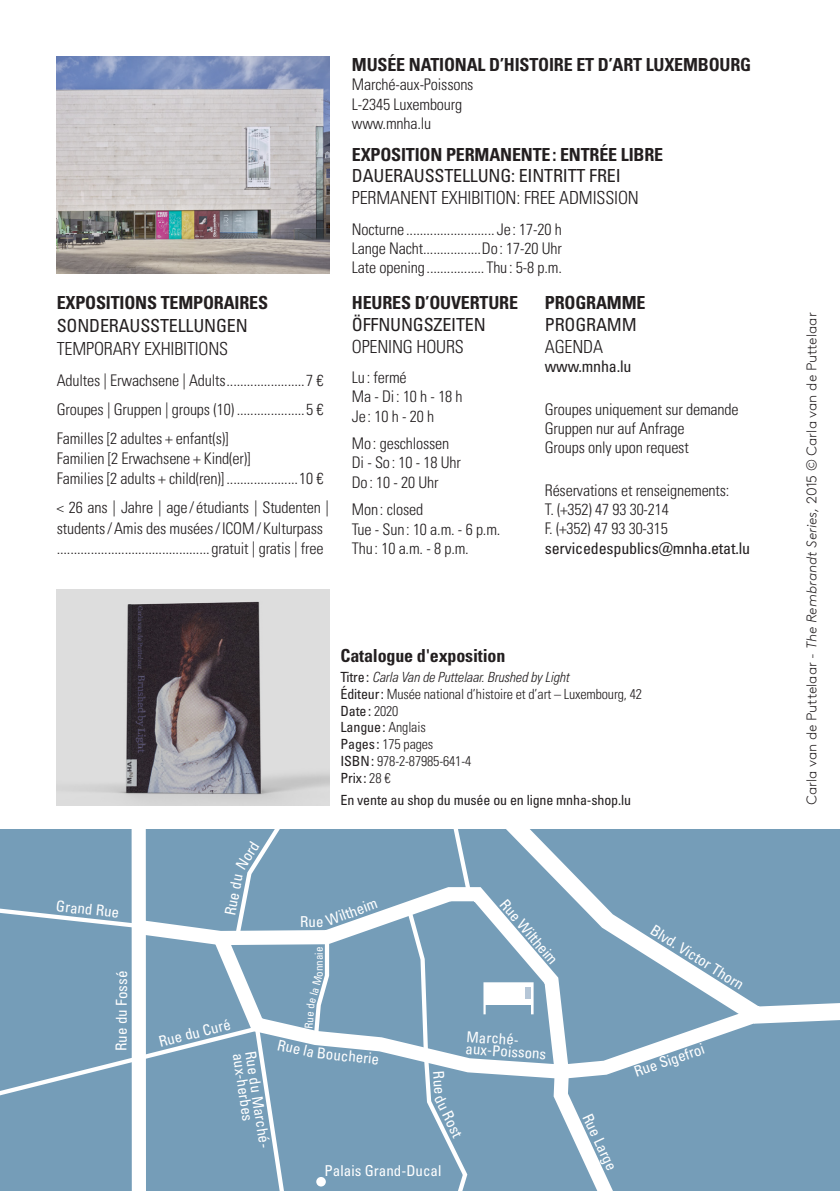
<style>
.page{position:relative;width:840px;height:1191px;background:#fff}
.page>*{position:absolute;margin:0;border:0;box-sizing:border-box;transform-origin:0 0}
.t1{font:700 condensed 18px "Univers LT Pro";letter-spacing:-.01em;color:#231f20}
.t2{font:300 condensed 18px "Univers LT Pro";letter-spacing:-.01em;color:#231f20}
.t3{font:condensed 18px "Univers LT Pro";letter-spacing:-.01em;color:#231f20}
.t4{font:300 condensed 16px/19.2px "Univers LT Pro";letter-spacing:-.01em;color:#231f20}
.t5{font:condensed 16px "Univers LT Pro";letter-spacing:-.01em;color:#231f20}
.t6{font:condensed 15px/12px "Univers LT Pro";color:#fff}
.t7{font:300 condensed 14px/16.8px "Univers LT Pro";letter-spacing:-.01em;color:#231f20}
.t8{font:300 14px "Brown LL";color:#231f20}
.t9{font:condensed 14px "Univers LT Pro";letter-spacing:-.01em;color:#231f20}
.t10{font:condensed 11px "Univers LT Pro";color:#fff}
.s1{font-weight:400}
.s2{font-style:italic}
</style>
<div class="page">
<div style="left:0;top:829px;width:839px;height:362px;background:#759db8"></div>
<svg style="left:246px;top:829px;width:34px;height:51px"></svg>
<svg style="left:453px;top:829px;width:16px;height:51px"></svg>
<svg style="left:506px;top:829px;width:333px;height:194px"></svg>
<svg style="left:146px;top:880px;width:494px;height:311px"></svg>
<div style="left:131px;top:829px;width:15px;height:362px;background:#fff"></div>
<svg style="left:202px;top:919px;width:572px;height:167px"></svg>
<div style="left:316px;top:1177px;width:9px;height:9px;background:#fff;border-radius:50%"></div>
<svg style="left:0;top:902px;width:153px;height:29px"></svg>
<svg style="left:0;top:1023px;width:293px;height:168px"></svg>
<div style="left:485px;top:1005px;width:45px;height:9px;background:#759db8"></div>
<img style="left:57px;top:57px;width:272px;height:216px">
<img style="left:57px;top:590px;width:272px;height:215px">
<svg style="left:404px;top:907px;width:65px;height:284px"></svg>
<h5 class="t1" style="left:57px;top:292px;width:213px">EXPOSITIONS TEMPORAIRES</h5>
<p class="t3" style="left:57px;top:314px;width:192px">SONDERAUSSTELLUNGEN</p>
<p class="t2" style="left:57px;top:336px;width:173px">TEMPORARY EXHIBITIONS</p>
<p class="t4" style="left:57px;top:370px;width:268px">Adultes | Erwachsene | Adults.......................7 €</p>
<p class="t4" style="left:57px;top:399px;width:268px">Groupes | Gruppen | groups (10) ....................5 €</p>
<p class="t4" style="left:57px;top:427px;width:268px;line-height:20.2px">Familles [2 adultes + enfant(s)]<br>Familien [2 Erwachsene + Kind(er)]<br>Families [2 adults + child(ren)] .....................10 €</p>
<p class="t4" style="left:57px;top:496px;width:274px;line-height:20.2px">&lt; 26 ans | Jahre | age/étudiants | Studenten | students/Amis des musées/ICOM/Kulturpass .............................................gratuit | gratis | free</p>
<h5 class="t1" style="left:351px;top:54px;width:400px">MUSÉE NATIONAL D’HISTOIRE ET D’ART LUXEMBOURG</h5>
<p class="t4" style="left:351px;top:74px;width:123px">Marché-aux-Poissons<br>L-2345 Luxembourg www.mnha.lu</p>
<h5 class="t1" style="left:351px;top:143px;width:313px">EXPOSITION PERMANENTE: ENTRÉE LIBRE</h5>
<p class="t3" style="left:351px;top:165px;width:270px">DAUERAUSSTELLUNG: EINTRITT FREI</p>
<p class="t2" style="left:351px;top:185px;width:288px">PERMANENT EXHIBITION: FREE ADMISSION</p>
<p class="t4" style="left:351px;top:218px;width:211px;text-align:justify">Nocturne .......................... Je: 17-20 h Lange Nacht.................Do: 17-20 Uhr Late opening................. Thu: 5-8 p.m.</p>
<h5 class="t1" style="left:351px;top:292px;width:167px">HEURES D’OUVERTURE</h5>
<h5 class="t1" style="left:544px;top:292px;width:102px">PROGRAMME</h5>
<p class="t3" style="left:351px;top:313px;width:135px">ÖFFNUNGSZEITEN</p>
<p class="t3" style="left:544px;top:313px;width:93px">PROGRAMM</p>
<p class="t2" style="left:351px;top:334px;width:113px">OPENING HOURS</p>
<p class="t2" style="left:544px;top:334px;width:60px">AGENDA</p>
<p class="t5" style="left:544px;top:356px;width:88px">www.mnha.lu</p>
<p class="t4" style="left:351px;top:367px;width:112px">Lu: fermé<br>Ma - Di: 10 h - 18 h</p>
<p class="t4" style="left:544px;top:398px;width:195px">Groupes uniquement sur demande</p>
<p class="t4" style="left:351px;top:405px;width:84px">Je: 10 h - 20 h</p>
<p class="t4" style="left:544px;top:418px;width:141px">Gruppen nur auf Anfrage</p>
<p class="t4" style="left:351px;top:433px;width:99px">Mo: geschlossen</p>
<p class="t4" style="left:544px;top:437px;width:145px">Groups only upon request</p>
<p class="t4" style="left:351px;top:452px;width:110px">Di - So: 10 - 18 Uhr<br>Do: 10 - 20 Uhr</p>
<p class="t4" style="left:544px;top:479px;width:186px">Réservations et renseignements:</p>
<p class="t4" style="left:351px;top:499px;width:73px">Mon: closed</p>
<p class="t4" style="left:544px;top:499px;width:125px">T. (+352) 47 93 30-214</p>
<p class="t4" style="left:351px;top:518px;width:150px">Tue - Sun: 10 a.m. - 6 p.m.</p>
<p class="t4" style="left:544px;top:518px;width:124px">F. (+352) 47 93 30-315</p>
<p class="t4" style="left:351px;top:538px;width:118px">Thu: 10 a.m. - 8 p.m.</p>
<p class="t5" style="left:544px;top:538px;width:207px">servicedespublics@mnha.etat.lu</p>
<p class="t6" style="left:234px;top:864px;width:32px;rotate:-58deg">Nord</p>
<h5 class="t1" style="left:340px;top:645px;width:166px">Catalogue d'exposition</h5>
<p class="t7" style="left:340px;top:668px;width:303px"><span class="s1">Titre:</span> <span class="s2">Carla Van de Puttelaar. Brushed by Light<br></span><span class="s1">Éditeur:</span> Musée national d’histoire et d’art – Luxembourg, 42<br><span class="s1">Date:</span> 2020<br><span class="s1">Langue:</span> Anglais<br><span class="s1">Pages:</span> 175 pages<br><span class="s1">ISBN:</span> 978-2-87985-641-4<br><span class="s1">Prix:</span> 28 €</p>
<p class="t9" style="left:340px;top:791px;width:292px">En vente au shop du musée ou en ligne mnha-shop.lu</p>
<p class="t6" style="left:57px;top:899px;width:65px;rotate:6deg">G r a n d R u e</p>
<p class="t6" style="left:115px;top:1051px;width:82px;rotate:-90deg">Rue du Fossé</p>
<p class="t6" style="left:223px;top:913px;width:43px;rotate:-79deg">R u e d u</p>
<p class="t6" style="left:157px;top:1035px;width:75px;rotate:-14deg">R u e d u C u r é</p>
<p class="t6" style="left:257px;top:1050px;width:99px;line-height:12.6px;rotate:81deg">R u e d u M a r c h é - a u x -h e r b e s</p>
<p class="t6" style="left:324px;top:914px;width:52px;rotate:-20deg">W iltheim</p>
<p class="t6" style="left:300px;top:915px;width:25px">R u e</p>
<p class="t10" style="left:312px;top:977px;width:31px;rotate:-90deg">onnaie</p>
<p class="t10" style="left:304px;top:1000px;width:29px;rotate:-74deg">e l a M</p>
<p class="t10" style="left:301px;top:1028px;width:27px;rotate:-85deg">R u e d</p>
<p class="t6" style="left:279px;top:1038px;width:39px;rotate:13deg">R u e l a</p>
<p class="t6" style="left:317px;top:1046px;width:64px;rotate:6deg">B o u c h e r i e</p>
<p class="t6" style="left:508px;top:897px;width:78px;rotate:50deg">Rue W iltheim</p>
<p class="t6" style="left:466px;top:1030px;width:82px;rotate:4deg">Marché&shy;aux-Poissons</p>
<p class="t6" style="left:444px;top:1093px;width:46px;rotate:64deg">du Rost</p>
<p class="t6" style="left:324px;top:1164px;width:118px">Palais Grand-Ducal</p>
<p class="t6" style="left:654px;top:923px;width:109px;rotate:32deg">Blvd. Victor Thorn</p>
<p class="t6" style="left:592px;top:1111px;width:62px;rotate:65deg">Rue Large</p>
<p class="t6" style="left:632px;top:1066px;width:75px;rotate:-19deg">Rue Sigefroi</p>
<p class="t8" style="left:801px;top:805px;width:494px;rotate:-90deg">Carla van de Puttelaar - <span class="s2">The Rembrandt Series,</span> 2015 © Carla van de Puttelaar</p>
</div>
